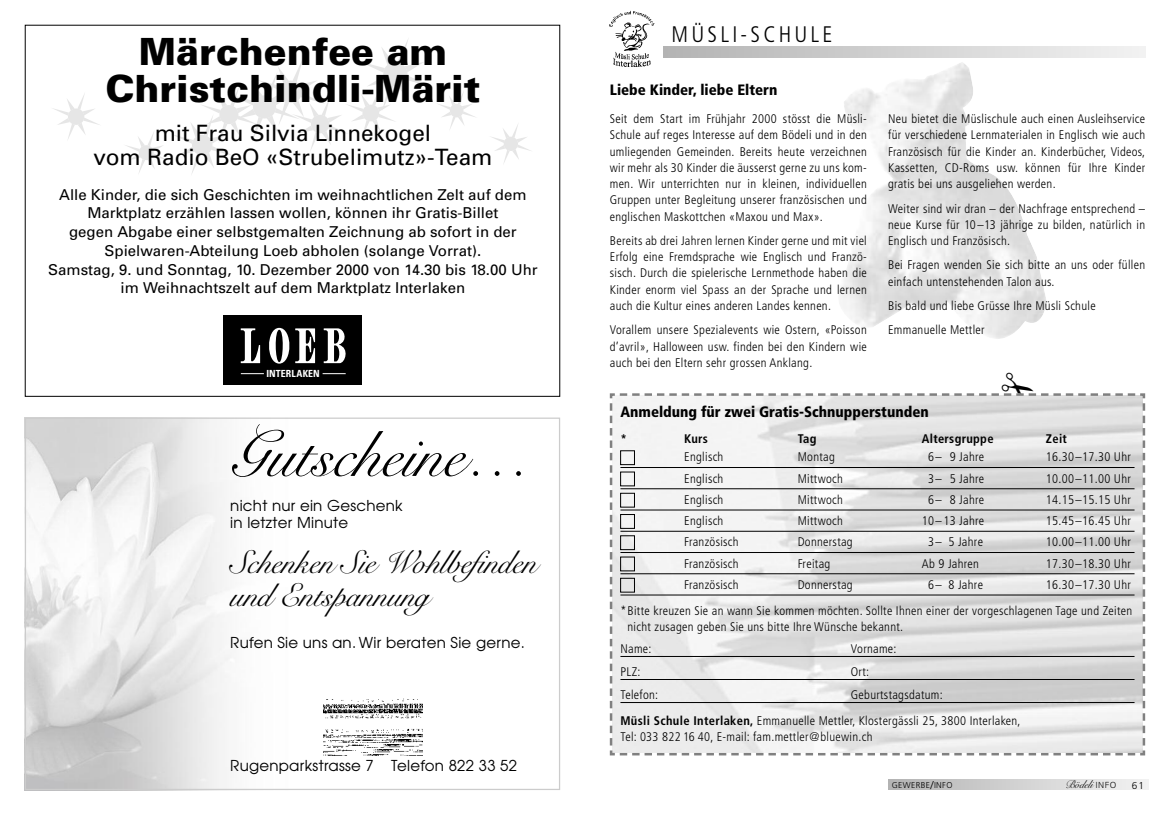
<style>
.page{position:relative;width:1170px;height:815px;background:#fff}
.page>*{position:absolute;margin:0;border:0;box-sizing:border-box;transform-origin:0 0}
.t1{font:65px "Judith";color:#000}
.t2{font:900 37.5px/37.5px "Univers";color:#000;text-align:center}
.t3{font:32.5px/32.5px "Judith";color:#000}
.t4{font:22.5px/23.8px "Univers";color:#000;text-align:center}
.t5{font:300 condensed 22.5px "Frutiger";letter-spacing:.145em;color:#000}
.t6{font:15px/18.8px "Univers";color:#000;text-align:center}
.t7{font:15px/17.5px "Avant Garde";letter-spacing:.015em;color:#000}
.t8{font:900 condensed 15px "Frutiger";color:#000}
.t9{font:300 condensed 12.5px/16.2px "Frutiger";letter-spacing:.025em;color:#000;text-align:justify}
.t10{font:700 condensed 12.5px "Frutiger";letter-spacing:.025em;color:#000}
.t11{font:11.25px "Judith";color:#000}
.t12{font:300 10px "Frutiger";color:#000}
.t13{font:700 condensed 9.75px "Univers";letter-spacing:.01em;color:#fff}
.t14{font:300 8.5px "Frutiger";letter-spacing:.045em;color:#000}
.s1{font-weight:700}
.s2{font-size:11.25px}
.s3{font-family:"Univers";font-weight:300;font-size:8.5px}
</style>
<div class="page">
<img style="left:842px;top:62px;width:204px;height:277px">
<svg style="left:888px;top:779px;width:260px;height:11px"></svg>
<svg style="left:663px;top:47px;width:481px;height:10px"></svg>
<img style="left:609px;top:10px;width:46px;height:57px">
<img style="left:27px;top:420px;width:204px;height:368px">
<svg style="left:53px;top:94px;width:46px;height:45px"></svg>
<svg style="left:125px;top:40px;width:350px;height:133px"></svg>
<svg style="left:492px;top:125px;width:39px;height:37px"></svg>
<div style="left:223px;top:315px;width:138px;height:69px;background:#000"></div>
<svg style="left:324px;top:328px;width:22px;height:35px"></svg>
<svg style="left:241px;top:328px;width:74px;height:36px"></svg>
<svg style="left:241px;top:373px;width:23px;height:1px"></svg>
<svg style="left:322px;top:373px;width:23px;height:1px"></svg>
<svg style="left:323px;top:703px;width:100px;height:53px"></svg>
<img style="left:323px;top:698px;width:99px;height:57px">
<svg style="left:609px;top:393px;width:537px;height:363px"></svg>
<h2 class="t2" style="left:105px;top:36px;width:376px">Märchenfee am<br>Christchindli-Märit</h2>
<h3 class="t4" style="left:93px;top:123px;width:400px">mit Frau Silvia Linnekogel<br>vom Radio BeO «Strubelimutz»-Team</h3>
<p class="t6" style="left:48px;top:186px;width:491px">Alle Kinder, die sich Geschichten im weihnachtlichen Zelt auf dem Marktplatz erzählen lassen wollen, können ihr Gratis-Billet<br>gegen Abgabe einer selbstgemalten Zeichnung ab sofort in der Spielwaren-Abteilung Loeb abholen (solange Vorrat).<br>Samstag, 9. und Sonntag, 10. Dezember 2000 von 14.30 bis 18.00 Uhr im Weihnachtszelt auf dem Marktplatz Interlaken</p>
<p class="t13" style="left:266px;top:370px;width:55px">INTERLAKEN</p>
<h1 class="t1" style="left:230px;top:415px;width:297px">Gutscheine…</h1>
<p class="t7" style="left:230px;top:497px;width:174px">nicht nur ein Geschenk in letzter Minute</p>
<h3 class="t3" style="left:230px;top:546px;width:307px">Schenken Sie Wohlbefinden und Entspannung</h3>
<p class="t7" style="left:230px;top:634px;width:296px">Rufen Sie uns an. Wir beraten Sie gerne.</p>
<p class="t7" style="left:230px;top:757px;width:288px">Rugenparkstrasse 7 Telefon 822 33 52</p>
<h3 class="t5" style="left:671px;top:25px;width:163px">MÜSLI-SCHULE</h3>
<p class="t8" style="left:609px;top:84px;width:169px">Liebe Kinder, liebe Eltern</p>
<p class="t9" style="left:609px;top:112px;width:258px">Seit dem Start im Frühjahr 2000 stösst die Müsli-Schule auf reges Interesse auf dem Bödeli und in den umliegenden Gemeinden. Bereits heute verzeichnen wir mehr als 30 Kinder die äusserst gerne zu uns kom&shy;men. Wir unterrichten nur in kleinen, individuellen Gruppen unter Begleitung unserer französischen und englischen Maskottchen «Maxou und Max».</p>
<p class="t9" style="left:609px;top:233px;width:258px">Bereits ab drei Jahren lernen Kinder gerne und mit viel Erfolg eine Fremdsprache wie Englisch und Franzö&shy;sisch. Durch die spielerische Lernmethode haben die Kinder enorm viel Spass an der Sprache und lernen auch die Kultur eines anderen Landes kennen.</p>
<p class="t9" style="left:609px;top:323px;width:258px">Vorallem unsere Spezialevents wie Ostern, «Poisson d’avril», Halloween usw. finden bei den Kindern wie auch bei den Eltern sehr grossen Anklang.</p>
<p class="t9" style="left:888px;top:112px;width:258px">Neu bietet die Müslischule auch einen Ausleihservice für verschiedene Lernmaterialen in Englisch wie auch Französisch für die Kinder an. Kinderbücher, Videos, Kassetten, CD-Roms usw. können für Ihre Kinder gratis bei uns ausgeliehen werden.</p>
<p class="t9" style="left:888px;top:201px;width:258px">Weiter sind wir dran – der Nachfrage entsprechend – neue Kurse für 10–13 jährige zu bilden, natürlich in Englisch und Französisch.</p>
<p class="t9" style="left:888px;top:258px;width:258px">Bei Fragen wenden Sie sich bitte an uns oder füllen einfach untenstehenden Talon aus.</p>
<p class="t9" style="left:888px;top:294px;width:209px;line-height:24.4px">Bis bald und liebe Grüsse Ihre Müsli Schule<br>Emmanuelle Mettler</p>
<p class="t8" style="left:620px;top:406px;width:310px">Anmeldung für zwei Gratis-Schnupperstunden</p>
<p class="t10" style="left:620px;top:434px;width:8px">*</p>
<p class="t10" style="left:684px;top:434px;width:25px">Kurs</p>
<p class="t10" style="left:797px;top:434px;width:20px">Tag</p>
<p class="t10" style="left:921px;top:434px;width:73px">Altersgruppe</p>
<p class="t10" style="left:1045px;top:434px;width:23px">Zeit</p>
<p class="t9" style="left:684px;top:450px;width:41px">Englisch</p>
<p class="t9" style="left:797px;top:450px;width:39px">Montag</p>
<p class="t9" style="left:928px;top:450px;width:58px">6– 9 Jahre</p>
<p class="t9" style="left:1045px;top:450px;width:87px">16.30–17.30 Uhr</p>
<p class="t9" style="left:684px;top:471px;width:41px">Englisch</p>
<p class="t9" style="left:797px;top:471px;width:47px">Mittwoch</p>
<p class="t9" style="left:928px;top:471px;width:58px">3– 5 Jahre</p>
<p class="t9" style="left:1045px;top:471px;width:87px">10.00–11.00 Uhr</p>
<p class="t9" style="left:684px;top:492px;width:41px">Englisch</p>
<p class="t9" style="left:797px;top:492px;width:47px">Mittwoch</p>
<p class="t9" style="left:928px;top:492px;width:58px">6– 8 Jahre</p>
<p class="t9" style="left:1045px;top:492px;width:87px">14.15–15.15 Uhr</p>
<p class="t9" style="left:684px;top:514px;width:41px">Englisch</p>
<p class="t9" style="left:797px;top:514px;width:47px">Mittwoch</p>
<p class="t9" style="left:921px;top:514px;width:64px">10–13 Jahre</p>
<p class="t9" style="left:1045px;top:514px;width:87px">15.45–16.45 Uhr</p>
<p class="t9" style="left:684px;top:535px;width:56px">Französisch</p>
<p class="t9" style="left:797px;top:535px;width:57px">Donnerstag</p>
<p class="t9" style="left:928px;top:535px;width:56px">3– 5 Jahre</p>
<p class="t9" style="left:1045px;top:535px;width:87px">10.00–11.00 Uhr</p>
<p class="t9" style="left:684px;top:556px;width:56px">Französisch</p>
<p class="t9" style="left:797px;top:556px;width:34px">Freitag</p>
<p class="t9" style="left:921px;top:556px;width:59px">Ab 9 Jahren</p>
<p class="t9" style="left:1045px;top:556px;width:87px">17.30–18.30 Uhr</p>
<p class="t9" style="left:684px;top:577px;width:56px">Französisch</p>
<p class="t9" style="left:797px;top:577px;width:57px">Donnerstag</p>
<p class="t9" style="left:928px;top:577px;width:56px">6– 8 Jahre</p>
<p class="t9" style="left:620px;top:572px;width:513px;line-height:26.2px;text-align:right">16.30–17.30 Uhr<br>*Bitte kreuzen Sie an wann Sie kommen möchten. Sollte Ihnen einer der vorgeschlagenen Tage und Zeiten</p>
<p class="t9" style="left:620px;top:617px;width:284px;line-height:21.2px;text-indent:7px">nicht zusagen geben Sie uns bitte Ihre Wünsche bekannt.<br>Name:</p>
<p class="t9" style="left:850px;top:641px;width:47px">Vorname:</p>
<p class="t9" style="left:620px;top:664px;width:22px">PLZ:</p>
<p class="t9" style="left:850px;top:664px;width:20px">Ort:</p>
<p class="t9" style="left:620px;top:687px;width:39px">Telefon:</p>
<p class="t9" style="left:620px;top:682px;width:401px;line-height:26.2px;text-indent:230px">Geburtstagsdatum:<br><span class="s1">Müsli Schule Interlaken,</span> Emmanuelle Mettler, Klostergässli 25, 3800 Interlaken,</p>
<p class="t9" style="left:620px;top:730px;width:253px">Tel: 033 822 16 40, E-mail: fam.mettler@bluewin.ch</p>
<p class="t14" style="left:891px;top:782px;width:62px">GEWERBE<span class="s2">/</span>INFO</p>
<p class="t11" style="left:1065px;top:778px;width:52px">Bödeli <span class="s3">INFO</span></p>
<p class="t12" style="left:1131px;top:781px;width:14px">61</p>
</div>
